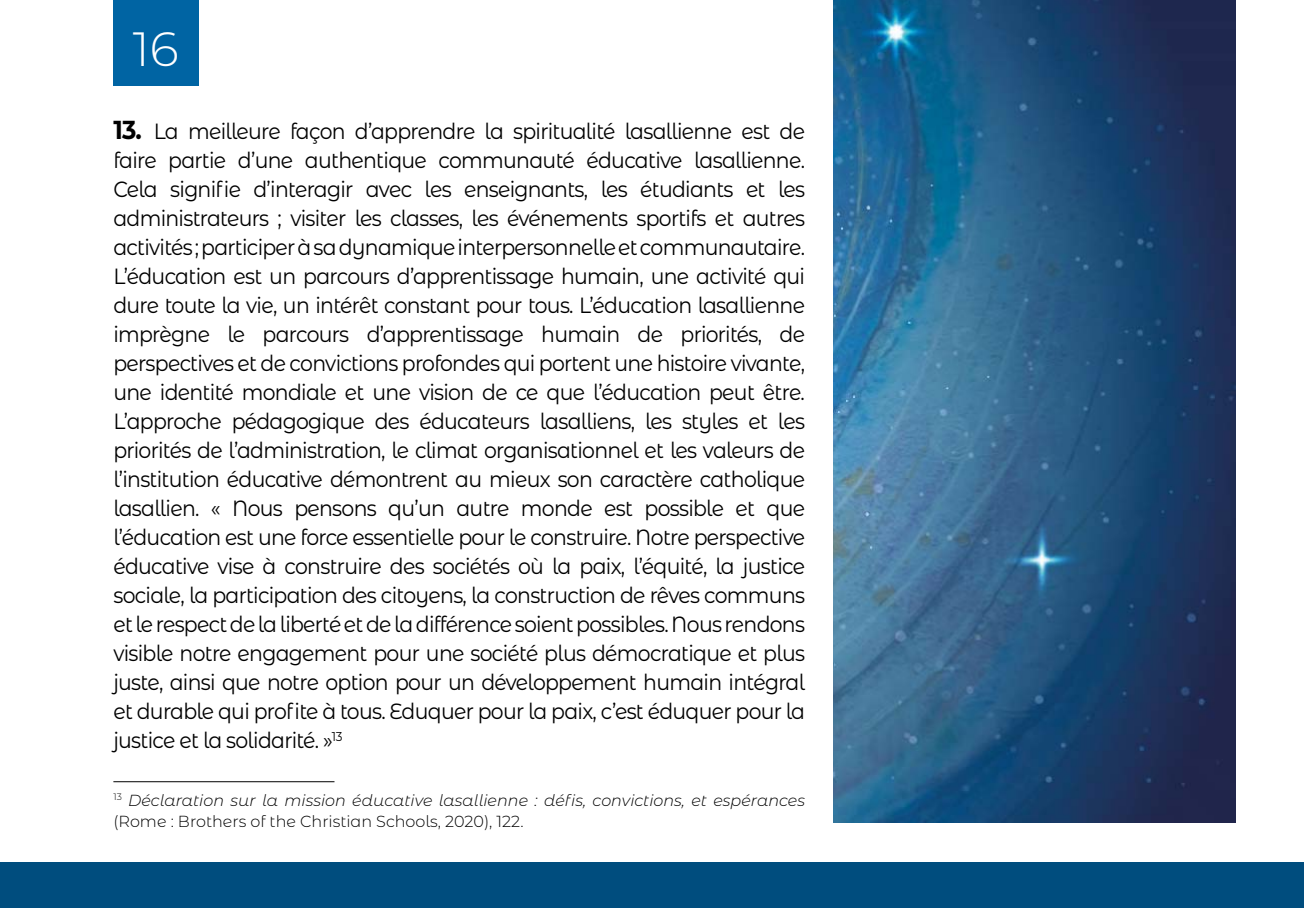
<style>
.page{position:relative;width:1304px;height:908px;background:#fff}
.page>*{position:absolute;margin:0;border:0;box-sizing:border-box;transform-origin:0 0}
.t1{font:300 48px "Montserrat Alternates";color:#fff}
.t2{font:22px/29px "Montserrat Alternates";letter-spacing:-.035em;color:#000;text-align:justify;scale:.93 1}
.t3{font:italic 300 16px/21px "Montserrat Alternates";color:#000}
.s1{font-weight:700;font-size:26px}
.s2{font-style:normal}
</style>
<div class="page">
<div style="left:0;top:862px;width:1304px;height:45px;background:#004d7e"></div>
<div style="left:113px;top:0;width:85px;height:85px;background:#0064a3"></div>
<hr style="left:113px;top:781px;width:221px;height:1px;background:#000">
<img style="left:833px;top:0;width:403px;height:822px">
<h1 class="t1" style="left:133px;top:16px;width:47px">16</h1>
<p class="t2" style="left:113px;top:115px;width:745px"><span class="s1">13.</span> La meilleure façon d’apprendre la spiritualité lasallienne est de faire partie d’une authentique communauté éducative lasallienne.<br>Cela signifie d’interagir avec les enseignants, les étudiants et les administrateurs ; visiter les classes, les événements sportifs et autres activités ; participer à sa dynamique interpersonnelle et communautaire.<br>L’éducation est un parcours d’apprentissage humain, une activité qui dure toute la vie, un intérêt constant pour tous. L’éducation lasallienne imprègne le parcours d’apprentissage humain de priorités, de perspectives et de convictions profondes qui portent une histoire vivante, une identité mondiale et une vision de ce que l’éducation peut être.<br>L’approche pédagogique des éducateurs lasalliens, les styles et les priorités de l’administration, le climat organisationnel et les valeurs de l’institution éducative démontrent au mieux son caractère catholique lasallien. « Nous pensons qu’un autre monde est possible et que l’éducation est une force essentielle pour le construire. Notre perspective éducative vise à construire des sociétés où la paix, l’équité, la justice sociale, la participation des citoyens, la construction de rêves communs et le respect de la liberté et de la différence soient possibles. Nous rendons visible notre engagement pour une société plus démocratique et plus juste, ainsi que notre option pour un développement humain intégral et durable qui profite à tous. Eduquer pour la paix, c’est éduquer pour la justice et la solidarité. »<sup>13</sup></p>
<p class="t3" style="left:113px;top:788px;width:693px"><sup>13</sup> Déclaration sur la mission éducative lasallienne : défis, convictions, et espérances <span class="s2">(Rome : Brothers of the Christian Schools, 2020), 122.</span></p>
</div>
